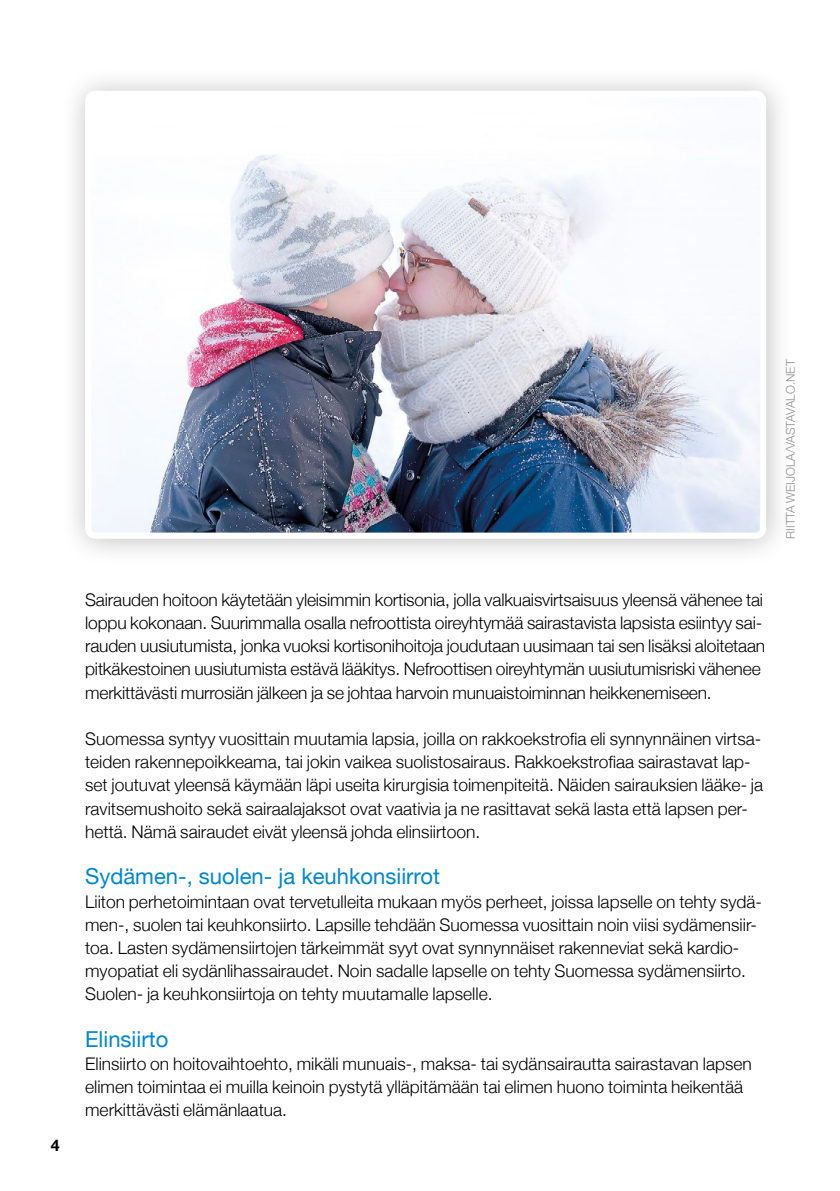
<style>
.page{position:relative;width:840px;height:1191px;background:#fff}
.page>*{position:absolute;margin:0;border:0;box-sizing:border-box;transform-origin:0 0}
.t1{font:22px "Helvetica Neue";color:#0086ce}
.t2{font:300 17.4px/23.2px "Helvetica Neue";color:#000}
.t3{font:700 16px "Helvetica Neue";color:#000}
.t4{font:300 12px "Helvetica Neue";color:#929292}
</style>
<div class="page">
<div style="left:59px;top:65px;width:735px;height:502px;background:#000;opacity:.25"></div>
<img style="left:92px;top:98px;width:666px;height:434px">
<div style="left:85px;top:91px;width:680px;height:448px;border:6px solid #fff;border-radius:7px"></div>
<p class="t3" style="left:51px;top:1133px;width:10px">4</p>
<p class="t4" style="left:780px;top:539px;width:181px;rotate:-90deg">RIITTA WEIJOLA/VASTAVALO.NET</p>
<p class="t2" style="left:85px;top:587px;width:681px">Sairauden hoitoon käytetään yleisimmin kortisonia, jolla valkuaisvirtsaisuus yleensä vähenee tai loppu kokonaan. Suurimmalla osalla nefroottista oireyhtymää sairastavista lapsista esiintyy sai&shy;rauden uusiutumista, jonka vuoksi kortisonihoitoja joudutaan uusimaan tai sen lisäksi aloitetaan pitkäkestoinen uusiutumista estävä lääkitys. Nefroottisen oireyhtymän uusiutumisriski vähenee merkittävästi murrosiän jälkeen ja se johtaa harvoin munuaistoiminnan heikkenemiseen.</p>
<p class="t2" style="left:85px;top:726px;width:679px">Suomessa syntyy vuosittain muutamia lapsia, joilla on rakkoekstrofia eli synnynnäinen virtsa&shy;teiden rakennepoikkeama, tai jokin vaikea suolistosairaus. Rakkoekstrofiaa sairastavat lap&shy;set joutuvat yleensä käymään läpi useita kirurgisia toimenpiteitä. Näiden sairauksien lääke- ja ravitsemushoito sekä sairaalajaksot ovat vaativia ja ne rasittavat sekä lasta että lapsen per&shy;hettä. Nämä sairaudet eivät yleensä johda elinsiirtoon.</p>
<p class="t1" style="left:85px;top:860px;width:356px">Sydämen-, suolen- ja keuhkonsiirrot</p>
<p class="t2" style="left:85px;top:888px;width:678px">Liiton perhetoimintaan ovat tervetulleita mukaan myös perheet, joissa lapselle on tehty sydä&shy;men-, suolen tai keuhkonsiirto. Lapsille tehdään Suomessa vuosittain noin viisi sydämensiir&shy;toa. Lasten sydämensiirtojen tärkeimmät syyt ovat synnynnäiset rakenneviat sekä kardio&shy;myopatiat eli sydänlihassairaudet. Noin sadalle lapselle on tehty Suomessa sydämensiirto.<br>Suolen- ja keuhkonsiirtoja on tehty muutamalle lapselle.</p>
<p class="t1" style="left:85px;top:1023px;width:85px">Elinsiirto</p>
<p class="t2" style="left:85px;top:1051px;width:668px">Elinsiirto on hoitovaihtoehto, mikäli munuais-, maksa- tai sydänsairautta sairastavan lapsen elimen toimintaa ei muilla keinoin pystytä ylläpitämään tai elimen huono toiminta heikentää merkittävästi elämänlaatua.</p>
</div>
